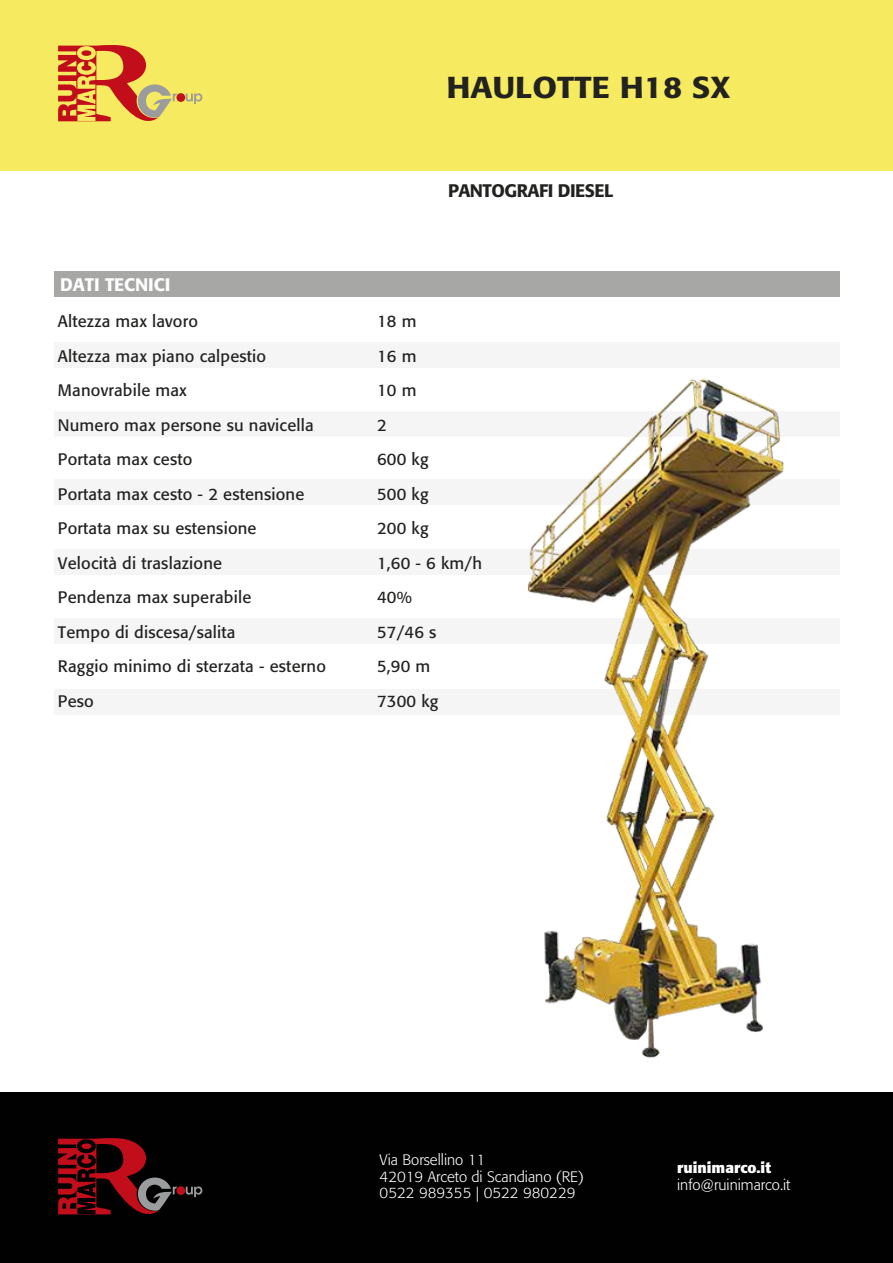
<style>
.page{position:relative;width:893px;height:1263px;background:#fff}
.page>*{position:absolute;margin:0;border:0;box-sizing:border-box;transform-origin:0 0}
.t1{font:500 30px "Formata";color:#222221;scale:1.1 1}
.t2{font:500 18px "Formata";letter-spacing:-.025em;color:#222221}
.t3{font:500 18px "Formata";color:#fff}
.t4{font:16.5px "Formata";letter-spacing:.01em;color:#222221}
.t5{font:300 15px/16.5px "Formata";color:#fff}
.t6{font:700 15px "Formata";color:#fff}
</style>
<div class="page">
<div style="left:0;top:0;width:893px;height:170px;background:#f6ea60"></div>
<div style="left:0;top:1093px;width:893px;height:170px;background:#010101"></div>
<div style="left:54px;top:342px;width:785px;height:26px;background:#f5f5f5"></div>
<div style="left:54px;top:412px;width:785px;height:25px;background:#f5f5f5"></div>
<div style="left:54px;top:480px;width:785px;height:25px;background:#f5f5f5"></div>
<div style="left:54px;top:550px;width:785px;height:25px;background:#f5f5f5"></div>
<div style="left:54px;top:619px;width:785px;height:25px;background:#f5f5f5"></div>
<div style="left:54px;top:689px;width:785px;height:25px;background:#f5f5f5"></div>
<svg style="left:186px;top:93px;width:16px;height:11px"></svg>
<div style="left:176px;top:93px;width:9px;height:9px;background:#c10e1a;border-radius:50%"></div>
<svg style="left:58px;top:45px;width:119px;height:77px"></svg>
<svg style="left:186px;top:1186px;width:16px;height:11px"></svg>
<div style="left:176px;top:1186px;width:9px;height:9px;background:#c10e1a;border-radius:50%"></div>
<svg style="left:58px;top:1138px;width:119px;height:77px"></svg>
<div style="left:54px;top:271px;width:785px;height:26px;background:#a7a7a6"></div>
<img style="left:527px;top:378px;width:257px;height:680px">
<h1 class="t1" style="left:446px;top:68px;width:260px">HAULOTTE H18 SX</h1>
<p class="t3" style="left:60px;top:274px;width:112px">DATI TECNICI</p>
<p class="t2" style="left:448px;top:179px;width:167px">PANTOGRAFI DIESEL</p>
<p class="t4" style="left:58px;top:311px;width:142px">Altezza max lavoro</p>
<p class="t4" style="left:377px;top:311px;width:41px">18 m</p>
<p class="t4" style="left:58px;top:346px;width:210px">Altezza max piano calpestio</p>
<p class="t4" style="left:377px;top:346px;width:41px">16 m</p>
<p class="t4" style="left:58px;top:380px;width:130px">Manovrabile max</p>
<p class="t4" style="left:377px;top:380px;width:41px">10 m</p>
<p class="t4" style="left:58px;top:415px;width:257px">Numero max persone su navicella</p>
<p class="t4" style="left:377px;top:415px;width:11px">2</p>
<p class="t4" style="left:58px;top:449px;width:136px">Portata max cesto</p>
<p class="t4" style="left:377px;top:449px;width:53px">600 kg</p>
<p class="t4" style="left:58px;top:484px;width:248px">Portata max cesto - 2 estensione</p>
<p class="t4" style="left:377px;top:484px;width:53px">500 kg</p>
<p class="t4" style="left:58px;top:518px;width:200px">Portata max su estensione</p>
<p class="t4" style="left:377px;top:518px;width:53px">200 kg</p>
<p class="t4" style="left:58px;top:553px;width:166px">Velocità di traslazione</p>
<p class="t4" style="left:377px;top:553px;width:106px">1,60 - 6 km/h</p>
<p class="t4" style="left:58px;top:587px;width:195px">Pendenza max superabile</p>
<p class="t4" style="left:377px;top:587px;width:36px">40%</p>
<p class="t4" style="left:58px;top:622px;width:179px">Tempo di discesa/salita</p>
<p class="t4" style="left:377px;top:622px;width:61px">57/46 s</p>
<p class="t4" style="left:58px;top:656px;width:269px">Raggio minimo di sterzata - esterno</p>
<p class="t4" style="left:377px;top:656px;width:55px">5,90 m</p>
<p class="t4" style="left:58px;top:691px;width:37px">Peso</p>
<p class="t4" style="left:377px;top:691px;width:63px">7300 kg</p>
<p class="t5" style="left:380px;top:1152px;width:206px">Via Borsellino 11<br>42019 Arceto di Scandiano (RE)<br>0522 989355 | 0522 980229</p>
<p class="t6" style="left:677px;top:1158px;width:95px">ruinimarco.it</p>
<p class="t5" style="left:677px;top:1176px;width:115px">info@ruinimarco.it</p>
</div>
